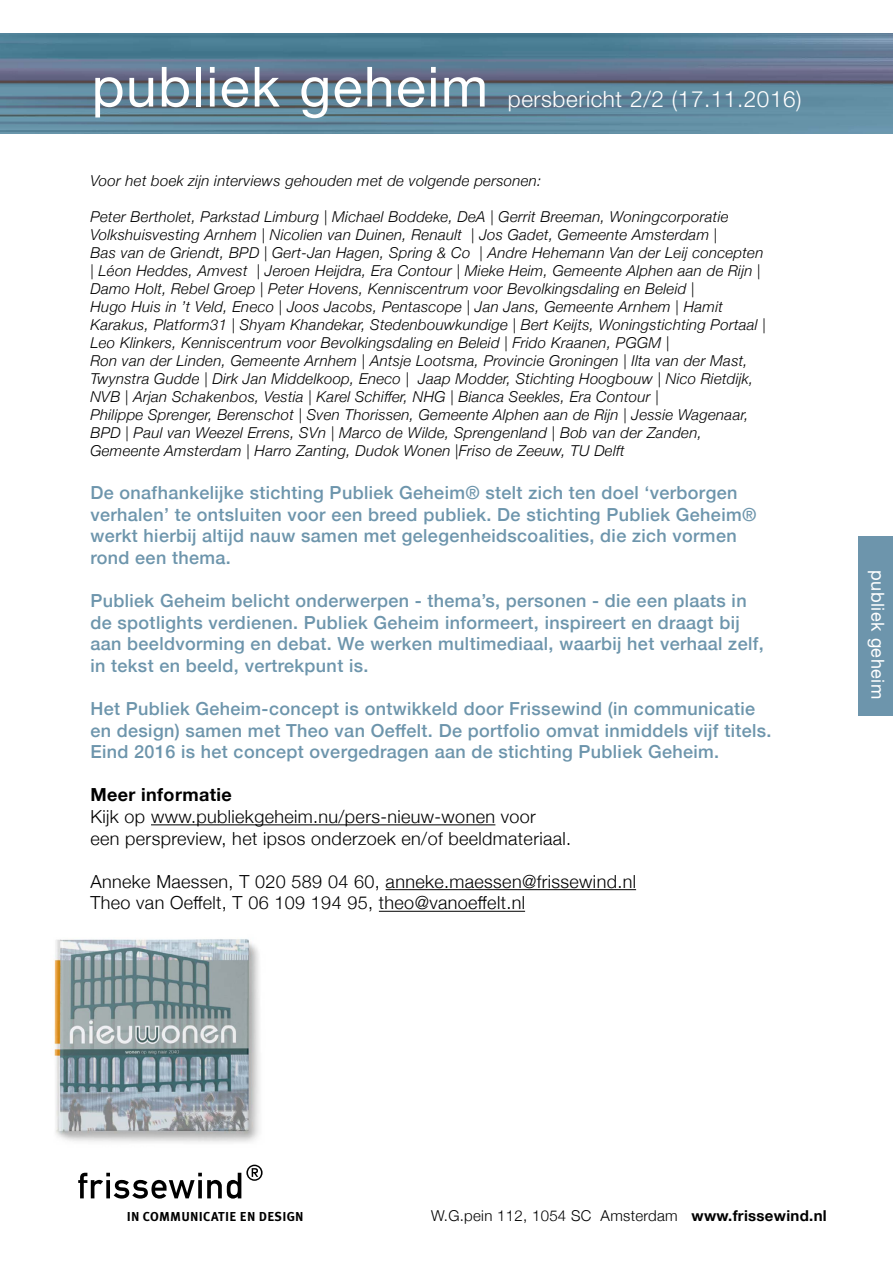
<style>
.page{position:relative;width:893px;height:1263px;background:#fff}
.page>*{position:absolute;margin:0;border:0;box-sizing:border-box;transform-origin:0 0}
.t1{font:55.5px "Helvetica Neue LT";letter-spacing:.025em;color:#fff}
.t2{font:300 22.5px "Helvetica Neue LT";letter-spacing:.025em;color:#fff}
.t3{font:500 18px/21.6px "Helvetica Neue";letter-spacing:.02em;color:#6d95ac}
.t4{font:300 18px/21.6px "Helvetica Neue";letter-spacing:.02em;color:#000}
.t5{font:700 18px "Helvetica Neue";letter-spacing:.02em;color:#000}
.t6{font:18px "Helvetica Neue LT";letter-spacing:.025em;color:#fff}
.t7{font:italic 300 15px/18px "Helvetica Neue";letter-spacing:.02em;color:#000}
.t8{font:300 15px "Helvetica Neue";letter-spacing:.02em;color:#000}
.t9{font:700 12.9px "Meta Plus";letter-spacing:.02em;color:#000}
.s1{font-weight:700}
</style>
<div class="page">
<hr style="left:151px;top:824px;width:344px;height:1px;background:#000">
<hr style="left:386px;top:889px;width:250px;height:1px;background:#000">
<hr style="left:379px;top:911px;width:146px;height:1px;background:#000">
<svg style="left:78px;top:1165px;width:185px;height:33px"></svg>
<img style="left:54px;top:939px;width:206px;height:204px">
<img style="left:0;top:33px;width:893px;height:101px">
<div style="left:859px;top:536px;width:34px;height:180px;background:#6d95ac"></div>
<h1 class="t1" style="left:92px;top:54px;width:398px">publiek geheim</h1>
<h2 class="t2" style="left:508px;top:85px;width:295px">persbericht 2/2 (17.11.2016)</h2>
<p class="t7" style="left:90px;top:170px;width:452px">Voor het boek zijn interviews gehouden met de volgende personen:</p>
<p class="t7" style="left:90px;top:206px;width:677px">Peter Bertholet, Parkstad Limburg | Michael Boddeke, DeA | Gerrit Breeman, Woningcorporatie Volkshuisvesting Arnhem | Nicolien van Duinen, Renault | Jos Gadet, Gemeente Amsterdam |<br>Bas van de Griendt, BPD | Gert-Jan Hagen, Spring &amp; Co | Andre Hehemann Van der Leij concepten | Léon Heddes, Amvest | Jeroen Heijdra, Era Contour | Mieke Heim, Gemeente Alphen aan de Rijn | Damo Holt, Rebel Groep | Peter Hovens, Kenniscentrum voor Bevolkingsdaling en Beleid |<br>Hugo Huis in ’t Veld, Eneco | Joos Jacobs, Pentascope | Jan Jans, Gemeente Arnhem | Hamit Karakus, Platform31 | Shyam Khandekar, Stedenbouwkundige | Bert Keijts, Woningstichting Portaal | Leo Klinkers, Kenniscentrum voor Bevolkingsdaling en Beleid | Frido Kraanen, PGGM |<br>Ron van der Linden, Gemeente Arnhem | Antsje Lootsma, Provincie Groningen | Ilta van der Mast, Twynstra Gudde | Dirk Jan Middelkoop, Eneco | Jaap Modder, Stichting Hoogbouw | Nico Rietdijk, NVB | Arjan Schakenbos, Vestia | Karel Schiffer, NHG | Bianca Seekles, Era Contour |<br>Philippe Sprenger, Berenschot | Sven Thorissen, Gemeente Alphen aan de Rijn | Jessie Wagenaar, BPD | Paul van Weezel Errens, SVn | Marco de Wilde, Sprengenland | Bob van der Zanden, Gemeente Amsterdam | Harro Zanting, Dudok Wonen |Friso de Zeeuw, TU Delft</p>
<p class="t3" style="left:90px;top:480px;width:667px">De onafhankelijke stichting Publiek Geheim® stelt zich ten doel ‘verborgen verhalen’ te ontsluiten voor een breed publiek. De stichting Publiek Geheim® werkt hierbij altijd nauw samen met gelegenheidscoalities, die zich vormen rond een thema.</p>
<p class="t3" style="left:90px;top:588px;width:675px">Publiek Geheim belicht onderwerpen - thema’s, personen - die een plaats in de spotlights verdienen. Publiek Geheim informeert, inspireert en draagt bij aan beeldvorming en debat. We werken multimediaal, waarbij het verhaal zelf, in tekst en beeld, vertrekpunt is.</p>
<p class="t3" style="left:90px;top:696px;width:683px">Het Publiek Geheim-concept is ontwikkeld door Frissewind (in communicatie en design) samen met Theo van Oeffelt. De portfolio omvat inmiddels vijf titels.<br>Eind 2016 is het concept overgedragen aan de stichting Publiek Geheim.</p>
<p class="t5" style="left:90px;top:781px;width:143px">Meer informatie</p>
<p class="t4" style="left:90px;top:804px;width:482px">Kijk op www.publiekgeheim.nu/pers-nieuw-wonen voor<br>een perspreview, het ipsos onderzoek en/of beeldmateriaal.</p>
<p class="t4" style="left:90px;top:869px;width:547px">Anneke Maessen, T 020 589 04 60, anneke.maessen@frissewind.nl<br>Theo van Oeffelt, T 06 109 194 95, theo@vanoeffelt.nl</p>
<p class="t6" style="left:889px;top:570px;width:130px;rotate:90deg">publiek geheim</p>
<p class="t9" style="left:127px;top:1209px;width:178px">IN COMMUNICATIE EN DESIGN</p>
<p class="t8" style="left:431px;top:1204px;width:397px">W.G.pein 112, 1054 SC Amsterdam <span class="s1">www.frissewind.nl</span></p>
</div>
